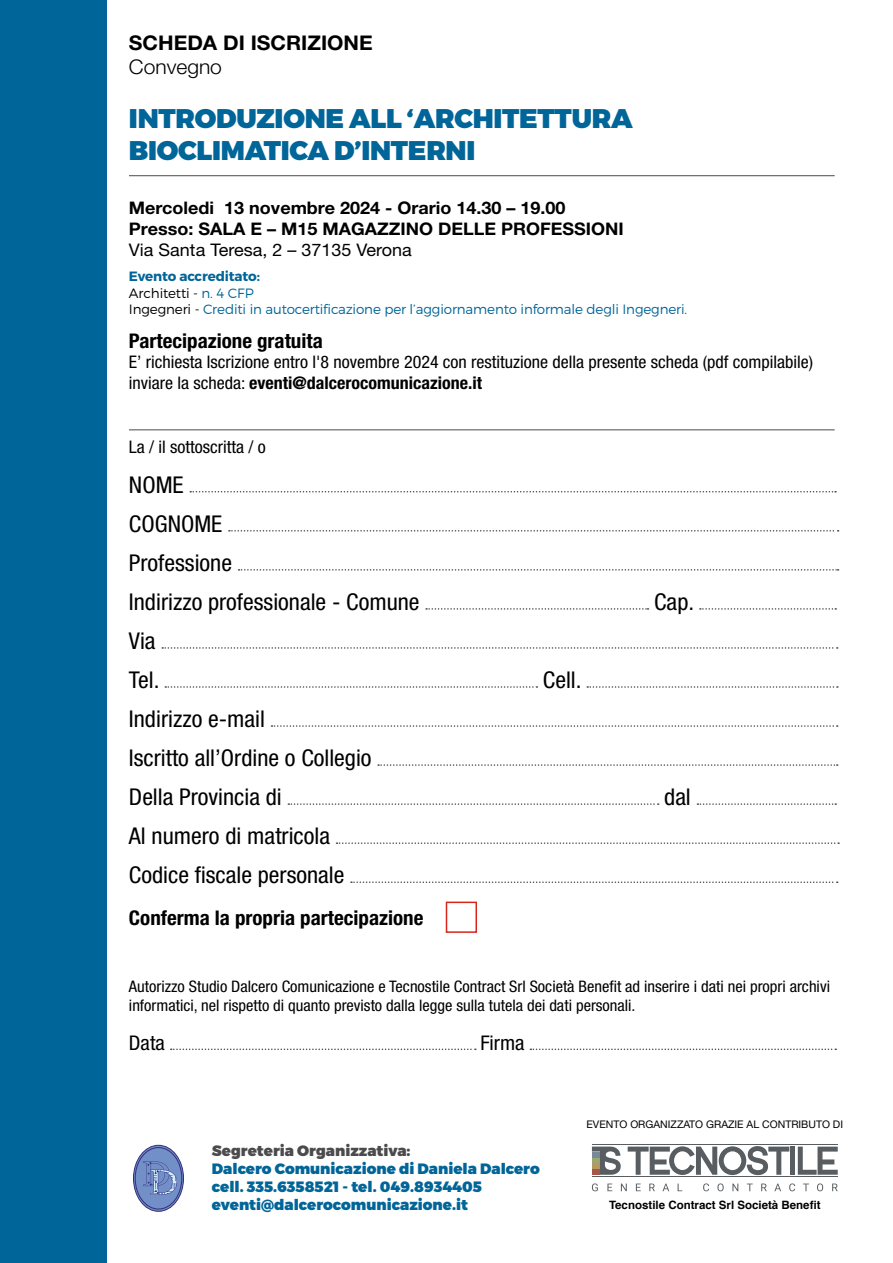
<style>
.page{position:relative;width:893px;height:1263px;background:#fff}
.page>*{position:absolute;margin:0;border:0;box-sizing:border-box;transform-origin:0 0}
.t1{font:900 27px/32.4px "Montserrat";letter-spacing:-.01em;color:#006598}
.t2{font:condensed 23.1px/39px "Helvetica Neue LT Std";color:#000;scale:1.04 1}
.t3{font:700 condensed 20.25px "Helvetica Neue LT Std";color:#000;scale:1.04 1}
.t4{font:700 20.25px "Helvetica Neue LT Std";color:#000;scale:1.04 1}
.t5{font:condensed 20.25px "Helvetica Neue LT Std";color:#000;scale:1.04 1}
.t6{font:300 20.25px "Helvetica Neue LT Std";color:#000;scale:1.04 1}
.t7{font:condensed 17.4px/20.9px "Helvetica Neue LT Std";color:#000;scale:1.04 1}
.t8{font:700 17.4px/20.9px "Helvetica Neue LT Std";color:#000;scale:1.04 1}
.t9{font:17.4px "Helvetica Neue LT Std";color:#000;scale:1.04 1}
.t10{font:condensed 15.9px/18.8px "Helvetica Neue LT Std";color:#000;scale:1.04 1}
.t11{font:900 15px/18px "Montserrat";color:#006598}
.t12{font:900 15px "Montserrat";color:#4b4b4d}
.t13{font:300 13.5px/16.5px "Montserrat";letter-spacing:-.01em;color:#006598}
.t14{font:700 11.55px "Helvetica";color:#000}
.t15{font:10.5px "Helvetica Neue LT Std";color:#000}
.s1{font-weight:700}
.s2{color:#000}
</style>
<div class="page">
<hr style="left:129px;top:175px;width:706px;height:1px;background:#4b4b4d">
<svg style="left:190px;top:491px;width:646px;height:1px"></svg>
<svg style="left:229px;top:530px;width:610px;height:1px"></svg>
<svg style="left:239px;top:569px;width:600px;height:2px"></svg>
<svg style="left:426px;top:608px;width:222px;height:2px"></svg>
<svg style="left:700px;top:608px;width:136px;height:2px"></svg>
<svg style="left:162px;top:647px;width:676px;height:2px"></svg>
<svg style="left:165px;top:686px;width:372px;height:2px"></svg>
<svg style="left:587px;top:686px;width:251px;height:2px"></svg>
<svg style="left:271px;top:725px;width:567px;height:2px"></svg>
<svg style="left:378px;top:764px;width:460px;height:2px"></svg>
<svg style="left:288px;top:803px;width:371px;height:2px"></svg>
<svg style="left:697px;top:803px;width:139px;height:2px"></svg>
<svg style="left:337px;top:842px;width:502px;height:2px"></svg>
<svg style="left:351px;top:881px;width:487px;height:2px"></svg>
<svg style="left:592px;top:1146px;width:29px;height:29px"></svg>
<hr style="left:592px;top:1144px;width:246px;height:1px;background:#575d61">
<hr style="left:592px;top:1176px;width:246px;height:1px;background:#575d61">
<svg style="left:628px;top:1146px;width:161px;height:29px"></svg>
<div style="left:790px;top:1146px;width:5px;height:29px;background:#575d61"></div>
<svg style="left:798px;top:1146px;width:40px;height:29px"></svg>
<svg style="left:592px;top:1183px;width:6px;height:8px"></svg>
<svg style="left:607px;top:1183px;width:5px;height:8px"></svg>
<svg style="left:621px;top:1183px;width:6px;height:8px"></svg>
<svg style="left:636px;top:1183px;width:5px;height:8px"></svg>
<svg style="left:649px;top:1183px;width:6px;height:8px"></svg>
<svg style="left:662px;top:1183px;width:7px;height:8px"></svg>
<svg style="left:703px;top:1183px;width:6px;height:8px"></svg>
<svg style="left:717px;top:1183px;width:7px;height:8px"></svg>
<svg style="left:732px;top:1183px;width:6px;height:8px"></svg>
<svg style="left:747px;top:1183px;width:6px;height:8px"></svg>
<svg style="left:761px;top:1183px;width:6px;height:8px"></svg>
<svg style="left:774px;top:1183px;width:7px;height:8px"></svg>
<svg style="left:789px;top:1183px;width:6px;height:8px"></svg>
<svg style="left:803px;top:1183px;width:6px;height:8px"></svg>
<svg style="left:817px;top:1183px;width:6px;height:8px"></svg>
<svg style="left:832px;top:1183px;width:6px;height:8px"></svg>
<div style="left:0;top:0;width:106px;height:1263px;background:#006598"></div>
<svg style="left:171px;top:1048px;width:305px;height:2px"></svg>
<svg style="left:530px;top:1048px;width:306px;height:2px"></svg>
<svg style="left:133px;top:1145px;width:51px;height:67px"></svg>
<hr style="left:129px;top:429px;width:706px;height:1px;background:#4b4b4d">
<div style="left:446px;top:901px;width:31px;height:32px;border:2px solid #d8261c"></div>
<p class="t4" style="left:129px;top:30px;width:236px">SCHEDA DI ISCRIZIONE</p>
<p class="t6" style="left:129px;top:55px;width:91px">Convegno</p>
<h1 class="t1" style="left:129px;top:103px;width:505px">INTRODUZIONE ALL ‘ARCHITETTURA<br>BIOCLIMATICA D’INTERNI</h1>
<p class="t8" style="left:129px;top:197px;width:477px">Mercoledi 13 novembre 2024 - Orario 14.30 – 19.00<br>Presso: SALA E – M15 MAGAZZINO DELLE PROFESSIONI</p>
<p class="t9" style="left:129px;top:239px;width:273px">Via Santa Teresa, 2 – 37135 Verona</p>
<p class="t13" style="left:129px;top:268px;width:560px"><span class="s1">Evento accreditato:<br></span><span class="s2">Architetti -</span> n. 4 CFP<br><span class="s2">Ingegneri -</span> Crediti in autocertificazione per l’aggiornamento informale degli Ingegneri.</p>
<p class="t3" style="left:129px;top:328px;width:188px">Partecipazione gratuita</p>
<p class="t7" style="left:129px;top:352px;width:659px">E’ richiesta Iscrizione entro l'8 novembre 2024 con restituzione della presente scheda (pdf compilabile) inviare la scheda: <span class="s1">eventi@dalcerocomunicazione.it</span></p>
<p class="t7" style="left:129px;top:437px;width:133px">La / il sottoscritta / o</p>
<h2 class="t2" style="left:129px;top:465px;width:281px">NOME<br>COGNOME<br>Professione<br>Indirizzo professionale - Comune</h2>
<h2 class="t2" style="left:129px;top:621px;width:31px">Via<br>Tel.</h2>
<h2 class="t2" style="left:129px;top:699px;width:235px">Indirizzo e-mail<br>Iscritto all’Ordine o Collegio<br>Della Provincia di</h2>
<h2 class="t2" style="left:129px;top:816px;width:209px">Al numero di matricola<br>Codice fiscale personale</h2>
<p class="t3" style="left:129px;top:905px;width:285px">Conferma la propria partecipazione</p>
<h2 class="t2" style="left:543px;top:660px;width:39px">Cell.</h2>
<h2 class="t2" style="left:654px;top:582px;width:40px">Cap.</h2>
<h2 class="t2" style="left:664px;top:777px;width:27px">dal</h2>
<p class="t10" style="left:129px;top:977px;width:676px">Autorizzo Studio Dalcero Comunicazione e Tecnostile Contract Srl Società Benefit ad inserire i dati nei propri archivi informatici, nel rispetto di quanto previsto dalla legge sulla tutela dei dati personali.</p>
<p class="t5" style="left:129px;top:1031px;width:36px">Data</p>
<p class="t5" style="left:481px;top:1031px;width:44px">Firma</p>
<p class="t12" style="left:212px;top:1141px;width:200px">Segreteria Organizzativa:</p>
<p class="t11" style="left:212px;top:1160px;width:329px">Dalcero Comunicazione di Daniela Dalcero cell. 335.6358521 - tel. 049.8934405 eventi@dalcerocomunicazione.it</p>
<p class="t15" style="left:587px;top:1118px;width:258px">EVENTO ORGANIZZATO GRAZIE AL CONTRIBUTO DI</p>
<p class="t14" style="left:609px;top:1196px;width:213px">Tecnostile Contract Srl Società Benefit</p>
</div>
